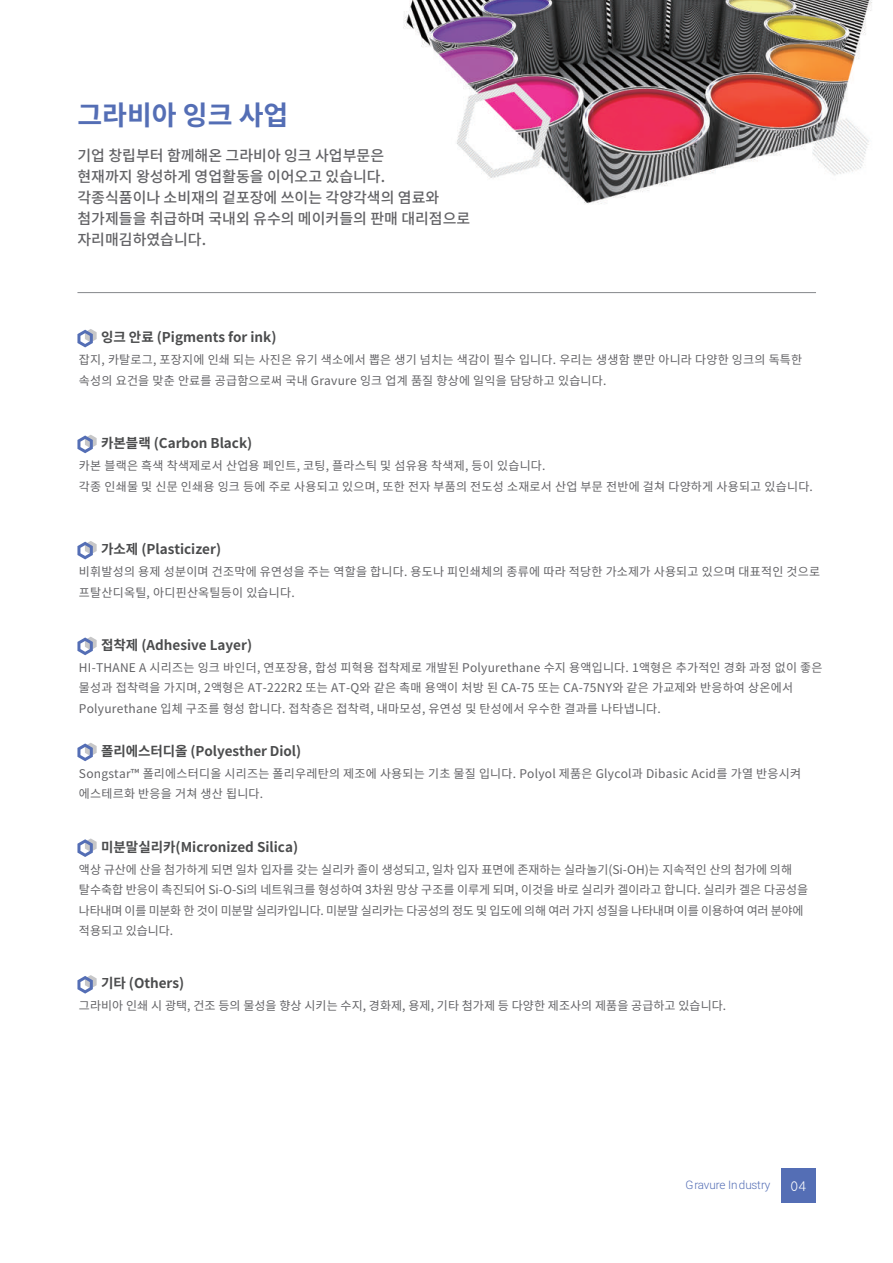
<style>
.page{position:relative;width:893px;height:1263px;background:#fff}
.page>*{position:absolute;margin:0;border:0;box-sizing:border-box;transform-origin:0 0}
.t1{font:700 27px "Noto Sans CJ Kkr";color:#546eb5}
.t2{font:500 15px/21px "Noto Sans CJ Kkr";color:#636366}
.t3{font:700 13.5px "Noto Sans CJ Kkr";color:#4b4c4d}
.t4{font:13.5px "Roboto";color:#fff}
.t5{font:12px/20.4px "Noto Sans CJ Kkr";letter-spacing:.02em;color:#636366}
.t6{font:12px/20.4px "Noto Sans CJ Kkr";color:#636366}
.t7{font:300 11.7px "Roboto";letter-spacing:-.005em;color:#546eb5}
</style>
<div class="page">
<img style="left:403px;top:0;width:469px;height:204px">
<hr style="left:77px;top:292px;width:739px;height:1px;background:#86888b">
<div style="left:781px;top:1169px;width:34px;height:34px;background:#546eb5"></div>
<svg style="left:77px;top:435px;width:20px;height:18px"></svg>
<svg style="left:77px;top:329px;width:20px;height:18px"></svg>
<svg style="left:77px;top:541px;width:20px;height:18px"></svg>
<svg style="left:77px;top:637px;width:20px;height:18px"></svg>
<svg style="left:77px;top:743px;width:20px;height:18px"></svg>
<svg style="left:77px;top:838px;width:20px;height:19px"></svg>
<svg style="left:77px;top:975px;width:20px;height:19px"></svg>
<h1 class="t1" style="left:77px;top:99px;width:212px">그라비아 잉크 사업</h1>
<p class="t2" style="left:77px;top:145px;width:394px">기업 창립부터 함께해온 그라비아 잉크 사업부문은<br>현재까지 왕성하게 영업활동을 이어오고 있습니다. 각종식품이나 소비재의 겉포장에 쓰이는 각양각색의 염료와 첨가제들을 취급하며 국내외 유수의 메이커들의 판매 대리점으로 자리매김하였습니다.</p>
<p class="t3" style="left:101px;top:329px;width:177px">잉크 안료 (Pigments for ink)</p>
<p class="t5" style="left:79px;top:350px;width:725px">잡지, 카탈로그, 포장지에 인쇄 되는 사진은 유기 색소에서 뽑은 생기 넘치는 색감이 필수 입니다. 우리는 생생함 뿐만 아니라 다양한 잉크의 독특한 속성의 요건을 맞춘 안료를 공급함으로써 국내 Gravure 잉크 업계 품질 향상에 일익을 담당하고 있습니다.</p>
<p class="t3" style="left:101px;top:436px;width:153px">카본블랙 (Carbon Black)</p>
<p class="t5" style="left:79px;top:456px;width:735px">카본 블랙은 흑색 착색제로서 산업용 페인트, 코팅, 플라스틱 및 섬유용 착색제, 등이 있습니다.<br>각종 인쇄물 및 신문 인쇄용 잉크 등에 주로 사용되고 있으며, 또한 전자 부품의 전도성 소재로서 산업 부문 전반에 걸쳐 다양하게 사용되고 있습니다.</p>
<p class="t3" style="left:101px;top:541px;width:122px">가소제 (Plasticizer)</p>
<p class="t5" style="left:79px;top:562px;width:743px">비휘발성의 용제 성분이며 건조막에 유연성을 주는 역할을 합니다. 용도나 피인쇄체의 종류에 따라 적당한 가소제가 사용되고 있으며 대표적인 것으로 프탈산디옥틸, 아디핀산옥틸등이 있습니다.</p>
<p class="t3" style="left:101px;top:637px;width:153px">접착제 (Adhesive Layer)</p>
<p class="t5" style="left:79px;top:658px;width:745px">HI-THANE A 시리즈는 잉크 바인더, 연포장용, 합성 피혁용 접착제로 개발된 Polyurethane 수지 용액입니다. 1액형은 추가적인 경화 과정 없이 좋은 물성과 접착력을 가지며, 2액형은 AT-222R2 또는 AT-Q와 같은 촉매 용액이 처방 된 CA-75 또는 CA-75NY와 같은 가교제와 반응하여 상온에서<br>Polyurethane 입체 구조를 형성 합니다. 접착층은 접착력, 내마모성, 유연성 및 탄성에서 우수한 결과를 나타냅니다.</p>
<p class="t3" style="left:101px;top:743px;width:202px">폴리에스터디올 (Polyesther Diol)</p>
<p class="t5" style="left:79px;top:764px;width:724px">Songstar™ 폴리에스터디올 시리즈는 폴리우레탄의 제조에 사용되는 기초 물질 입니다. Polyol 제품은 Glycol과 Dibasic Acid를 가열 반응시켜 에스테르화 반응을 거쳐 생산 됩니다.</p>
<p class="t3" style="left:101px;top:839px;width:199px">미분말실리카(Micronized Silica)</p>
<p class="t6" style="left:79px;top:859px;width:731px">액상 규산에 산을 첨가하게 되면 일차 입자를 갖는 실리카 졸이 생성되고, 일차 입자 표면에 존재하는 실라놀기(Si-OH)는 지속적인 산의 첨가에 의해 탈수축합 반응이 촉진되어 Si-O-Si의 네트워크를 형성하여 3차원 망상 구조를 이루게 되며, 이것을 바로 실리카 겔이라고 합니다. 실리카 겔은 다공성을 나타내며 이를 미분화 한 것이 미분말 실리카입니다. 미분말 실리카는 다공성의 정도 및 입도에 의해 여러 가지 성질을 나타내며 이를 이용하여 여러 분야에 적용되고 있습니다.</p>
<p class="t3" style="left:101px;top:975px;width:85px">기타 (Others)</p>
<p class="t5" style="left:79px;top:996px;width:649px">그라비아 인쇄 시 광택, 건조 등의 물성을 향상 시키는 수지, 경화제, 용제, 기타 첨가제 등 다양한 제조사의 제품을 공급하고 있습니다.</p>
<p class="t7" style="left:686px;top:1177px;width:86px">Gravure Industry</p>
<p class="t4" style="left:791px;top:1180px;width:17px">04</p>
</div>
